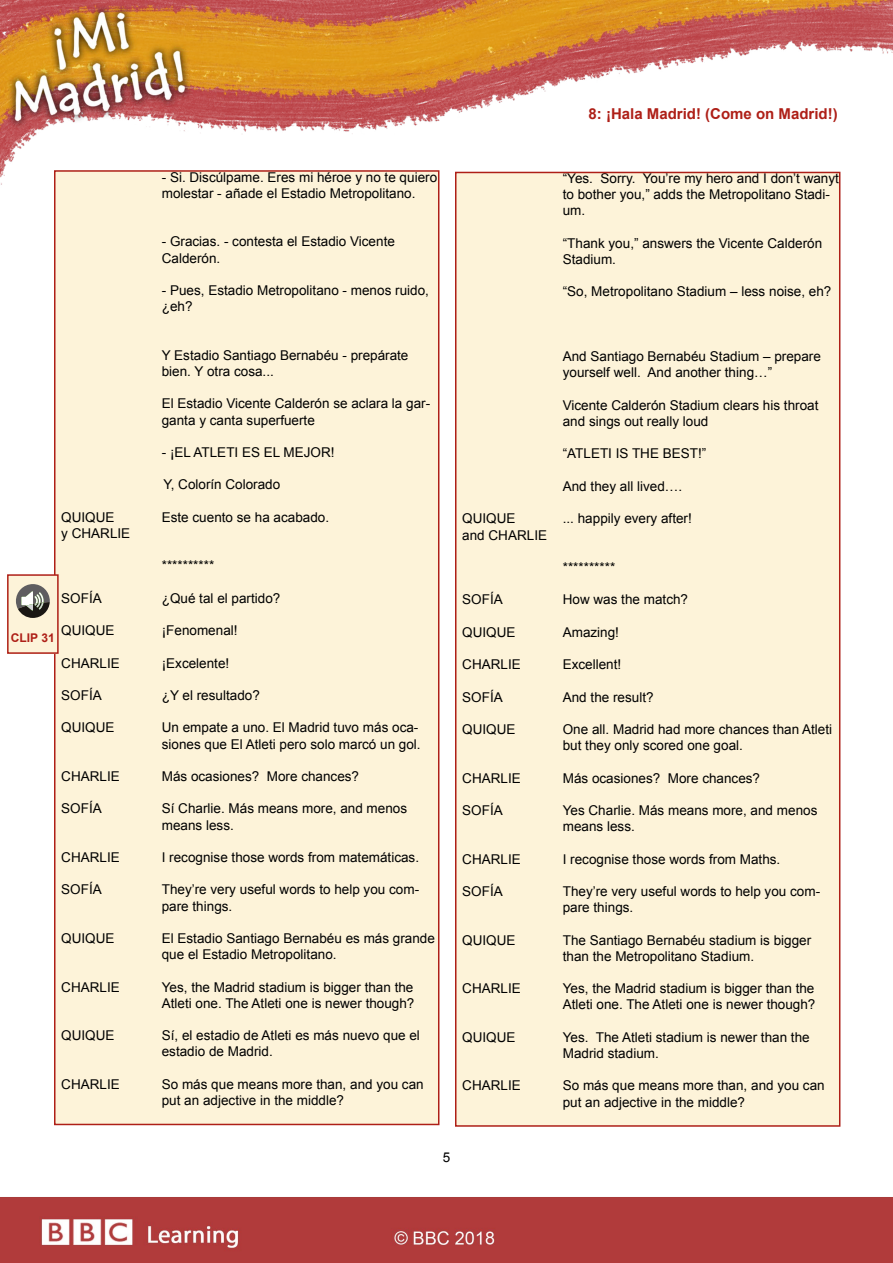
<style>
.page{position:relative;width:893px;height:1263px;background:#fff}
.page>*{position:absolute;margin:0;border:0;box-sizing:border-box;transform-origin:0 0}
.t1{font:700 15px "Arial";color:#ae1f17}
.t2{font:13.5px/16.2px "Arial";color:#000}
.t3{font:700 12px "Arial";color:#ae1f17}
</style>
<div class="page">
<img style="left:0;top:0;width:893px;height:1263px">
<div style="left:55px;top:171px;width:384px;height:953px;background:#fdf3d9"></div>
<div style="left:54px;top:170px;width:385px;height:955px;border:2px solid #ae1f17"></div>
<div style="left:456px;top:172px;width:384px;height:954px;background:#fdf3d9"></div>
<div style="left:455px;top:172px;width:385px;height:955px;border:2px solid #ae1f17"></div>
<div style="left:8px;top:575px;width:50px;height:78px;background:#fdf3d9"></div>
<div style="left:7px;top:574px;width:52px;height:80px;border:2px solid #ae1f17"></div>
<svg style="left:16px;top:584px;width:34px;height:34px"></svg>
<p class="t1" style="left:589px;top:104px;width:251px">8: ¡Hala Madrid! (Come on Madrid!)</p>
<p class="t3" style="left:11px;top:629px;width:45px">CLIP 31</p>
<p class="t2" style="left:162px;top:169px;width:277px">- Si. Discúlpame. Eres mi héroe y no te quiero molestar - añade el Estadio Metropolitano.</p>
<p class="t2" style="left:162px;top:234px;width:235px">- Gracias. - contesta el Estadio Vicente<br>Calderón.</p>
<p class="t2" style="left:162px;top:282px;width:269px">- Pues, Estadio Metropolitano - menos ruido, ¿eh?</p>
<p class="t2" style="left:162px;top:347px;width:248px">Y Estadio Santiago Bernabéu - prepárate bien. Y otra cosa...</p>
<p class="t2" style="left:162px;top:396px;width:270px">El Estadio Vicente Calderón se aclara la gar&shy;ganta y canta superfuerte</p>
<p class="t2" style="left:162px;top:444px;width:174px">- ¡EL ATLETI ES EL MEJOR!</p>
<p class="t2" style="left:163px;top:477px;width:118px">Y, Colorín Colorado</p>
<p class="t2" style="left:61px;top:509px;width:55px">QUIQUE</p>
<p class="t2" style="left:162px;top:509px;width:169px">Este cuento se ha acabado.</p>
<p class="t2" style="left:61px;top:525px;width:71px">y CHARLIE</p>
<p class="t2" style="left:162px;top:558px;width:54px">**********</p>
<p class="t2" style="left:61px;top:590px;width:42px">SOFÍA</p>
<p class="t2" style="left:162px;top:590px;width:120px">¿Qué tal el partido?</p>
<p class="t2" style="left:61px;top:622px;width:55px">QUIQUE</p>
<p class="t2" style="left:162px;top:622px;width:77px">¡Fenomenal!</p>
<p class="t2" style="left:61px;top:655px;width:60px">CHARLIE</p>
<p class="t2" style="left:162px;top:655px;width:69px">¡Excelente!</p>
<p class="t2" style="left:61px;top:687px;width:42px">SOFÍA</p>
<p class="t2" style="left:162px;top:687px;width:100px">¿Y el resultado?</p>
<p class="t2" style="left:61px;top:720px;width:55px">QUIQUE</p>
<p class="t2" style="left:162px;top:720px;width:260px">Un empate a uno. El Madrid tuvo más oca&shy;siones que El Atleti pero solo marcó un gol.</p>
<p class="t2" style="left:61px;top:768px;width:60px">CHARLIE</p>
<p class="t2" style="left:162px;top:768px;width:199px">Más ocasiones? More chances?</p>
<p class="t2" style="left:61px;top:801px;width:42px">SOFÍA</p>
<p class="t2" style="left:162px;top:801px;width:247px">Sí Charlie. Más means more, and menos means less.</p>
<p class="t2" style="left:61px;top:849px;width:60px">CHARLIE</p>
<p class="t2" style="left:162px;top:849px;width:259px">I recognise those words from matemáticas.</p>
<p class="t2" style="left:61px;top:882px;width:42px">SOFÍA</p>
<p class="t2" style="left:162px;top:882px;width:259px">They’re very useful words to help you com&shy;pare things.</p>
<p class="t2" style="left:61px;top:930px;width:55px">QUIQUE</p>
<p class="t2" style="left:162px;top:930px;width:275px">El Estadio Santiago Bernabéu es más grande que el Estadio Metropolitano.</p>
<p class="t2" style="left:61px;top:979px;width:60px">CHARLIE</p>
<p class="t2" style="left:162px;top:979px;width:254px">Yes, the Madrid stadium is bigger than the<br>Atleti one. The Atleti one is newer though?</p>
<p class="t2" style="left:61px;top:1027px;width:55px">QUIQUE</p>
<p class="t2" style="left:162px;top:1027px;width:260px">Sí, el estadio de Atleti es más nuevo que el estadio de Madrid.</p>
<p class="t2" style="left:61px;top:1076px;width:60px">CHARLIE</p>
<p class="t2" style="left:162px;top:1076px;width:263px">So más que means more than, and you can put an adjective in the middle?</p>
<p class="t2" style="left:563px;top:170px;width:278px">“Yes. Sorry. You’re my hero and I don’t wanyt to bother you,” adds the Metropolitano Stadi&shy;um.</p>
<p class="t2" style="left:563px;top:235px;width:261px">“Thank you,” answers the Vicente Calderón<br>Stadium.</p>
<p class="t2" style="left:563px;top:284px;width:270px">“So, Metropolitano Stadium – less noise, eh?</p>
<p class="t2" style="left:563px;top:349px;width:260px">And Santiago Bernabéu Stadium – prepare yourself well. And another thing…”</p>
<p class="t2" style="left:563px;top:397px;width:257px">Vicente Calderón Stadium clears his throat and sings out really loud</p>
<p class="t2" style="left:563px;top:446px;width:145px">“ATLETI IS THE BEST!”</p>
<p class="t2" style="left:563px;top:478px;width:121px">And they all lived….</p>
<p class="t2" style="left:462px;top:511px;width:55px">QUIQUE</p>
<p class="t2" style="left:563px;top:511px;width:131px">... happily every after!</p>
<p class="t2" style="left:462px;top:527px;width:86px">and CHARLIE</p>
<p class="t2" style="left:563px;top:559px;width:54px">**********</p>
<p class="t2" style="left:462px;top:592px;width:42px">SOFÍA</p>
<p class="t2" style="left:563px;top:592px;width:127px">How was the match?</p>
<p class="t2" style="left:462px;top:624px;width:55px">QUIQUE</p>
<p class="t2" style="left:563px;top:624px;width:58px">Amazing!</p>
<p class="t2" style="left:462px;top:656px;width:60px">CHARLIE</p>
<p class="t2" style="left:563px;top:656px;width:60px">Excellent!</p>
<p class="t2" style="left:462px;top:689px;width:42px">SOFÍA</p>
<p class="t2" style="left:563px;top:689px;width:92px">And the result?</p>
<p class="t2" style="left:462px;top:721px;width:55px">QUIQUE</p>
<p class="t2" style="left:563px;top:721px;width:271px">One all. Madrid had more chances than Atleti but they only scored one goal.</p>
<p class="t2" style="left:462px;top:770px;width:60px">CHARLIE</p>
<p class="t2" style="left:563px;top:770px;width:199px">Más ocasiones? More chances?</p>
<p class="t2" style="left:462px;top:802px;width:42px">SOFÍA</p>
<p class="t2" style="left:563px;top:802px;width:256px">Yes Charlie. Más means more, and menos means less.</p>
<p class="t2" style="left:462px;top:851px;width:60px">CHARLIE</p>
<p class="t2" style="left:563px;top:851px;width:219px">I recognise those words from Maths.</p>
<p class="t2" style="left:462px;top:883px;width:42px">SOFÍA</p>
<p class="t2" style="left:563px;top:883px;width:259px">They’re very useful words to help you com&shy;pare things.</p>
<p class="t2" style="left:462px;top:932px;width:55px">QUIQUE</p>
<p class="t2" style="left:563px;top:932px;width:250px">The Santiago Bernabéu stadium is bigger than the Metropolitano Stadium.</p>
<p class="t2" style="left:462px;top:980px;width:60px">CHARLIE</p>
<p class="t2" style="left:563px;top:980px;width:254px">Yes, the Madrid stadium is bigger than the<br>Atleti one. The Atleti one is newer though?</p>
<p class="t2" style="left:462px;top:1029px;width:55px">QUIQUE</p>
<p class="t2" style="left:563px;top:1029px;width:248px">Yes. The Atleti stadium is newer than the<br>Madrid stadium.</p>
<p class="t2" style="left:462px;top:1078px;width:60px">CHARLIE</p>
<p class="t2" style="left:563px;top:1078px;width:263px">So más que means more than, and you can put an adjective in the middle?</p>
<p class="t2" style="left:443px;top:1149px;width:9px">5</p>
</div>
